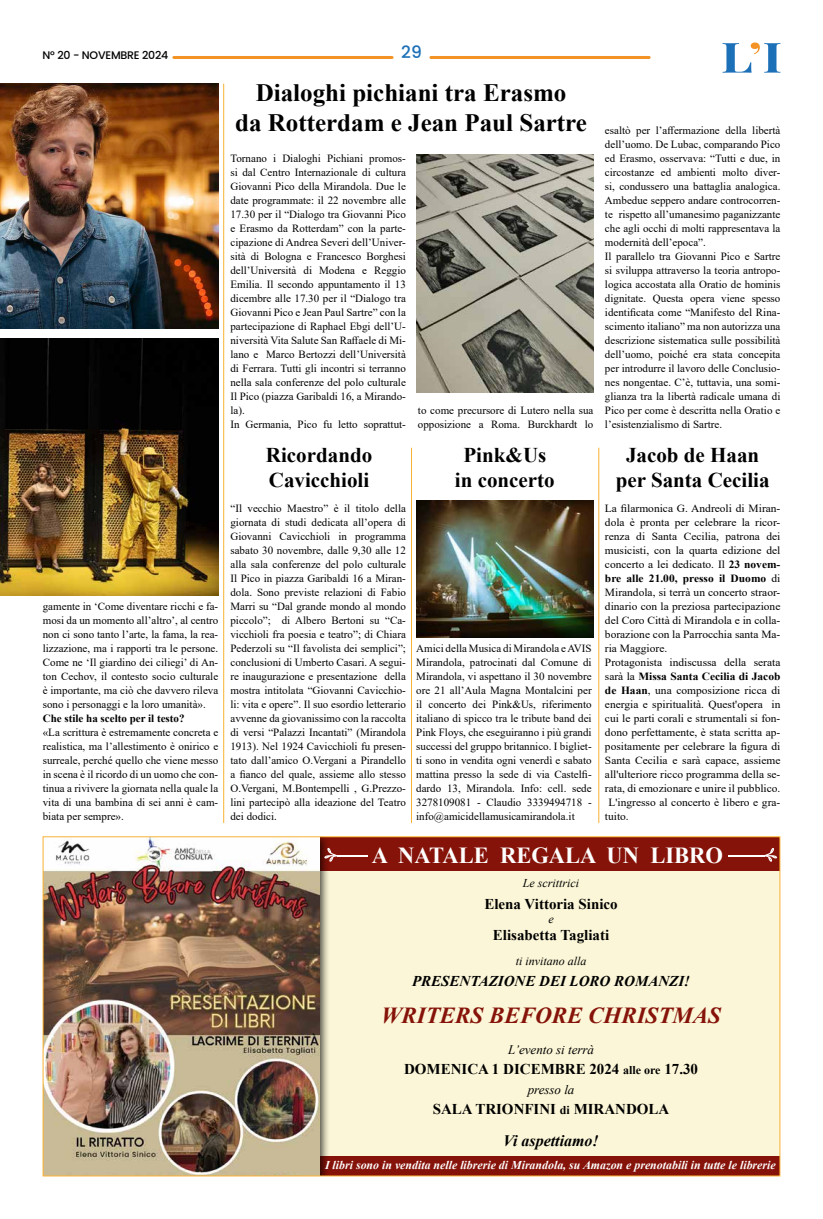
<style>
.page{position:relative;width:823px;height:1219px;background:#fff}
.page>*{position:absolute;margin:0;border:0;box-sizing:border-box;transform-origin:0 0}
.t1{font:700 25px/30px "Times New Roman";color:#000;text-align:center}
.t2{font:italic 700 22.9px "Times New Roman";color:#861309}
.t3{font:700 22.9px "Times New Roman";color:#fff}
.t4{font:700 21px/25.2px "Times New Roman";color:#000;text-align:center}
.t5{font:500 17px "Poppins";color:#1c70b8}
.t6{font:italic 700 16px "Times New Roman";color:#000}
.t7{font:700 15px "Times New Roman";color:#000}
.t8{font:italic 700 15px "Times New Roman";color:#000}
.t9{font:italic 13px "Times New Roman";color:#000}
.t10{font:italic 700 12px "Times New Roman";color:#fff}
.t11{font:italic 12px "Times New Roman";color:#000}
.t12{font:11px/14px "Times New Roman";color:#000;text-align:justify}
.t13{font:11px "Times New Roman";color:#000;scale:1.04 1}
.t14{font:700 11px "Times New Roman";color:#000;scale:1.04 1}
.t15{font:700 11px "Times New Roman";color:#000}
.t16{font:500 11px "Poppins";letter-spacing:-.02em;color:#000}
.s1{font-weight:700}
.s2{font-weight:400}
.s3{font-size:12px}
</style>
<div class="page">
<svg style="left:722px;top:43px;width:58px;height:30px"></svg>
<hr style="left:174px;top:56px;width:218px;height:3px;background:#f39325">
<hr style="left:430px;top:56px;width:218px;height:3px;background:#f39325">
<img style="left:0;top:84px;width:218px;height:244px">
<img style="left:0;top:338px;width:218px;height:258px">
<div style="left:43px;top:837px;width:736px;height:339px;background:#fbf6d7"></div>
<div style="left:307px;top:837px;width:472px;height:33px;background:#861309"></div>
<div style="left:307px;top:1157px;width:472px;height:19px;background:#861309"></div>
<div style="left:43px;top:837px;width:287px;height:339px;background:#000;opacity:.75"></div>
<img style="left:45px;top:838px;width:274px;height:336px">
<svg style="left:324px;top:848px;width:14px;height:14px"></svg>
<hr style="left:336px;top:855px;width:31px;height:1px;background:#fff">
<svg style="left:762px;top:848px;width:14px;height:14px"></svg>
<hr style="left:727px;top:855px;width:37px;height:1px;background:#fff">
<img style="left:416px;top:501px;width:177px;height:137px">
<img style="left:416px;top:154px;width:177px;height:239px">
<hr style="left:223px;top:84px;width:1px;height:739px;background:#f9b234">
<hr style="left:598px;top:448px;width:1px;height:375px;background:#f9b234">
<hr style="left:411px;top:448px;width:1px;height:375px;background:#f9b234">
<p class="t16" style="left:43px;top:49px;width:127px">N° 20 - NOVEMBRE 2024</p>
<h3 class="t5" style="left:401px;top:43px;width:22px">29</h3>
<h1 class="t1" style="left:235px;top:76px;width:353px">Dialoghi pichiani tra Erasmo<br>da Rotterdam e Jean Paul Sartre</h1>
<p class="t12" style="left:43px;top:599px;width:177px">gamente in ‘Come diventare ricchi e fa&shy;mosi da un momento all’altro’, al centro non ci sono tanto l’arte, la fama, la rea&shy;lizzazione, ma i rapporti tra le persone.<br>Come ne ‘Il giardino dei ciliegi’ di An&shy;ton Cechov, il contesto socio culturale è importante, ma ciò che davvero rileva sono i personaggi e la loro umanità».</p>
<p class="t15" style="left:43px;top:710px;width:143px">Che stile ha scelto per il testo?</p>
<p class="t12" style="left:43px;top:725px;width:177px">«La scrittura è estremamente concreta e realistica, ma l’allestimento è onirico e surreale, perché quello che viene messo in scena è il ricordo di un uomo che con&shy;tinua a rivivere la giornata nella quale la vita di una bambina di sei anni è cam&shy;biata per sempre».</p>
<p class="t12" style="left:230px;top:151px;width:177px;text-align:left">Tornano i Dialoghi Pichiani promos&shy;si dal Centro Internazionale di cultura Giovanni Pico della Mirandola. Due le date programmate: il 22 novembre alle 17.30 per il “Dialogo tra Giovanni Pico e Erasmo da Rotterdam” con la parte&shy;cipazione di Andrea Severi dell’Univer&shy;sità di Bologna e Francesco Borghesi dell’Università di Modena e Reggio Emilia. Il secondo appuntamento il 13 dicembre alle 17.30 per il “Dialogo tra Giovanni Pico e Jean Paul Sartre” con la partecipazione di Raphael Ebgi dell’U&shy;niversità Vita Salute San Raffaele di Mi&shy;lano e Marco Bertozzi dell’Università di Ferrara. Tutti gli incontri si terranno nella sala conferenze del polo culturale Il Pico (piazza Garibaldi 16, a Mirando&shy;la).<br>In Germania, Pico fu letto soprattut-</p>
<h3 class="t4" style="left:266px;top:442px;width:108px;text-align:left">Ricordando<br>Cavicchioli</h3>
<p class="t12" style="left:230px;top:501px;width:177px">“Il vecchio Maestro” è il titolo della giornata di studi dedicata all’opera di Giovanni Cavicchioli in programma sabato 30 novembre, dalle 9,30 alle 12 alla sala conferenze del polo culturale Il Pico in piazza Garibaldi 16 a Miran&shy;dola. Sono previste relazioni di Fabio Marri su “Dal grande mondo al mondo piccolo”; di Albero Bertoni su “Ca&shy;vicchioli fra poesia e teatro”; di Chiara Pederzoli su “Il favolista dei semplici”; conclusioni di Umberto Casari. A segui&shy;re inaugurazione e presentazione della mostra intitolata “Giovanni Cavicchio&shy;li: vita e opere”. Il suo esordio letterario avvenne da giovanissimo con la raccolta di versi “Palazzi Incantati” (Mirandola 1913). Nel 1924 Cavicchioli fu presen&shy;tato dall’amico O.Vergani a Pirandello a fianco del quale, assieme allo stesso O.Vergani, M.Bontempelli , G.Prezzo&shy;lini partecipò alla ideazione del Teatro dei dodici.</p>
<p class="t12" style="left:417px;top:403px;width:177px">to come precursore di Lutero nella sua opposizione a Roma. Burckhardt lo</p>
<h3 class="t4" style="left:454px;top:442px;width:101px">Pink&amp;Us in concerto</h3>
<p class="t12" style="left:416px;top:641px;width:177px">Amici della Musica di Mirandola e AVIS Mirandola, patrocinati dal Comune di Mirandola, vi aspettano il 30 novembre ore 21 all’Aula Magna Montalcini per il concerto dei Pink&amp;Us, riferimento italiano di spicco tra le tribute band dei Pink Floys, che eseguiranno i più grandi successi del gruppo britannico. I bigliet&shy;ti sono in vendita ogni venerdì e sabato mattina presso la sede di via Castelfi&shy;dardo 13, Mirandola. Info: cell. sede 3278109081 - Claudio 3339494718 - info@amicidellamusicamirandola.it</p>
<p class="t12" style="left:604px;top:123px;width:177px;text-align:left">esaltò per l’affermazione della libertà dell’uomo. De Lubac, comparando Pico ed Erasmo, osservava: “Tutti e due, in circostanze ed ambienti molto diver&shy;si, condussero una battaglia analogica.<br>Ambedue seppero andare controcorren&shy;te rispetto all’umanesimo paganizzante che agli occhi di molti rappresentava la modernità dell’epoca”.<br>Il parallelo tra Giovanni Pico e Sartre si sviluppa attraverso la teoria antropo&shy;logica accostata alla Oratio de hominis dignitate. Questa opera viene spesso identificata come “Manifesto del Rina&shy;scimento italiano” ma non autorizza una descrizione sistematica sulle possibilità dell’uomo, poiché era stata concepita per introdurre il lavoro delle Conclusio&shy;nes nongentae. C’è, tuttavia, una somi&shy;glianza tra la libertà radicale umana di Pico per come è descritta nella Oratio e l’esistenzialismo di Sartre.</p>
<h3 class="t4" style="left:615px;top:442px;width:155px">Jacob de Haan per Santa Cecilia</h3>
<p class="t13" style="left:604px;top:501px;width:170px">La filarmonica G. Andreoli di Miran-</p>
<p class="t13" style="left:604px;top:515px;width:170px">dola è pronta per celebrare la ricor-</p>
<p class="t13" style="left:604px;top:529px;width:170px">renza di Santa Cecilia, patrona dei</p>
<p class="t13" style="left:604px;top:543px;width:170px">musicisti, con la quarta edizione del</p>
<p class="t13" style="left:604px;top:557px;width:170px">concerto a lei dedicato. Il <span class="s1">23 novem-</span></p>
<p class="t14" style="left:604px;top:570px;width:170px">bre alle 21.00, presso il Duomo <span class="s2">di</span></p>
<p class="t13" style="left:604px;top:585px;width:170px">Mirandola, si terrà un concerto straor-</p>
<p class="t13" style="left:604px;top:599px;width:170px">dinario con la preziosa partecipazione</p>
<p class="t13" style="left:604px;top:613px;width:170px">del Coro Città di Mirandola e in colla-</p>
<p class="t13" style="left:604px;top:627px;width:170px">borazione con la Parrocchia santa Ma-</p>
<p class="t13" style="left:604px;top:641px;width:61px">ria Maggiore.</p>
<p class="t13" style="left:604px;top:655px;width:170px">Protagonista indiscussa della serata</p>
<p class="t14" style="left:604px;top:668px;width:170px"><span class="s2">sarà la</span> Missa Santa Cecilia di Jacob</p>
<p class="t13" style="left:604px;top:683px;width:170px"><span class="s1">de Haan</span>, una composizione ricca di</p>
<p class="t13" style="left:604px;top:697px;width:170px">energia e spiritualità. Quest'opera in</p>
<p class="t13" style="left:604px;top:711px;width:170px">cui le parti corali e strumentali si fon-</p>
<p class="t13" style="left:604px;top:725px;width:170px">dono perfettamente, è stata scritta ap-</p>
<p class="t13" style="left:604px;top:739px;width:170px">positamente per celebrare la figura di</p>
<p class="t13" style="left:604px;top:753px;width:170px">Santa Cecilia e sarà capace, assieme</p>
<p class="t13" style="left:604px;top:767px;width:170px">all'ulteriore ricco programma della se-</p>
<p class="t13" style="left:604px;top:781px;width:170px">rata, di emozionare e unire il pubblico.</p>
<p class="t13" style="left:608px;top:795px;width:167px">L'ingresso al concerto è libero e gra-</p>
<p class="t13" style="left:604px;top:809px;width:24px">tuito.</p>
<h2 class="t3" style="left:372px;top:839px;width:352px">A NATALE REGALA UN LIBRO</h2>
<p class="t11" style="left:522px;top:875px;width:58px">Le scrittrici</p>
<h3 class="t7" style="left:484px;top:893px;width:135px">Elena Vittoria Sinico</h3>
<p class="t11" style="left:548px;top:911px;width:7px">e</p>
<h3 class="t7" style="left:492px;top:924px;width:118px">Elisabetta Tagliati</h3>
<p class="t11" style="left:515px;top:953px;width:72px">ti invitano alla</p>
<h3 class="t8" style="left:412px;top:970px;width:279px">PRESENTAZIONE DEI LORO ROMANZI!</h3>
<h2 class="t2" style="left:381px;top:999px;width:341px">WRITERS BEFORE CHRISTMAS</h2>
<p class="t9" style="left:507px;top:1040px;width:88px">L’evento si terrà</p>
<h3 class="t7" style="left:404px;top:1058px;width:295px">DOMENICA 1 DICEMBRE 2024 <span class="s3">alle ore</span> 17.30</h3>
<p class="t9" style="left:527px;top:1080px;width:48px">presso la</p>
<h3 class="t7" style="left:432px;top:1098px;width:238px">SALA TRIONFINI <span class="s3">di</span> MIRANDOLA</h3>
<h3 class="t6" style="left:503px;top:1129px;width:97px">Vi aspettiamo!</h3>
<p class="t10" style="left:325px;top:1157px;width:452px">I libri sono in vendita nelle librerie di Mirandola, su Amazon e prenotabili in tutte le librerie</p>
</div>
